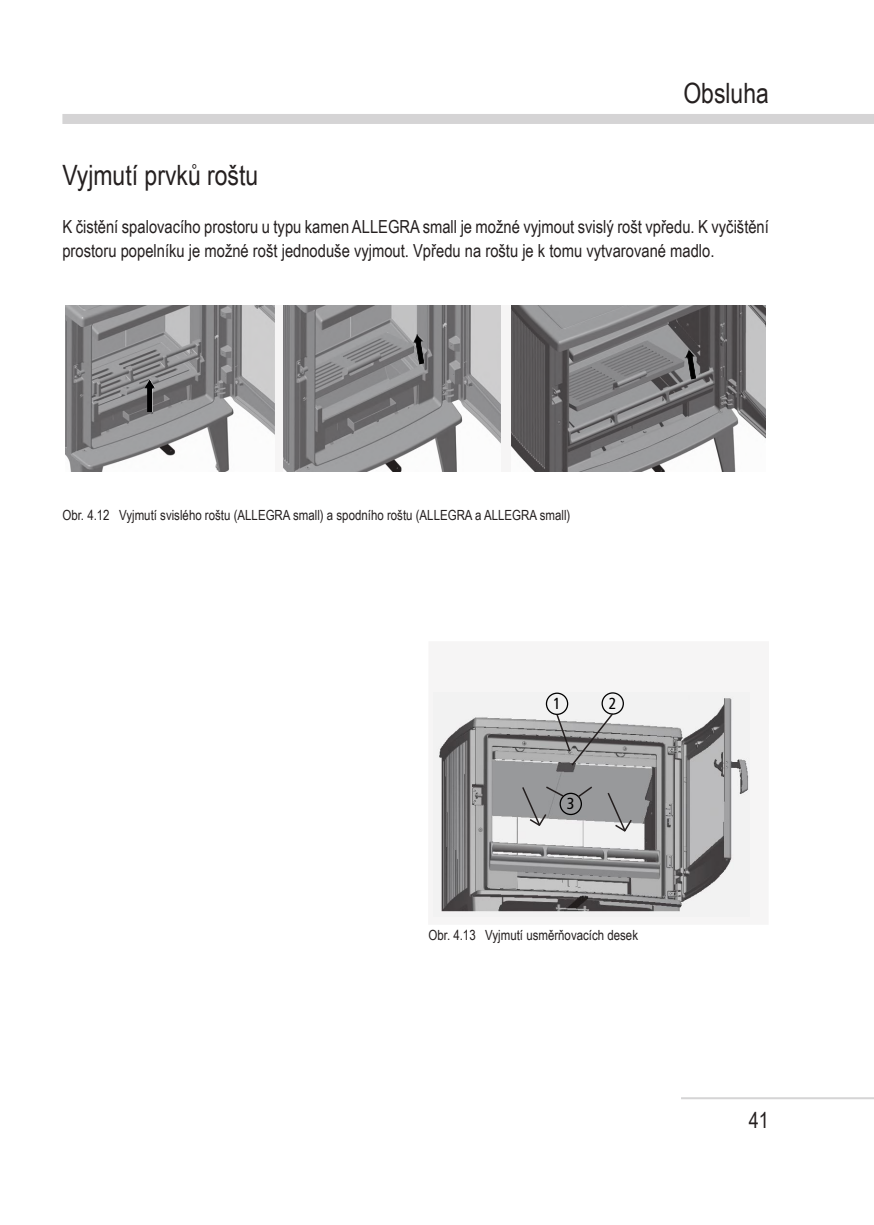
<style>
.page{position:relative;width:874px;height:1225px;background:#fff}
.page>*{position:absolute;margin:0;border:0;box-sizing:border-box;transform-origin:0 0}
.t1{font:28px "Arial Narrow";color:#241f1f}
.t2{font:22px "Arial Narrow";color:#241f1f}
.t3{font:18px/24px "Arial Narrow";color:#241f1f}
.t4{font:condensed 16px "Frutiger LT";color:#000}
.t5{font:14px "Arial Narrow";color:#241f1f}
</style>
<div class="page">
<div style="left:62px;top:114px;width:811px;height:10px;background:#d5d4d5"></div>
<hr style="left:680px;top:1097px;width:193px;height:2px;background:#d5d4d5">
<div style="left:66px;top:305px;width:699px;height:167px;background:#f6f5f5"></div>
<img style="left:511px;top:305px;width:254px;height:167px">
<img style="left:66px;top:305px;width:208px;height:167px">
<img style="left:283px;top:305px;width:217px;height:167px">
<img style="left:683px;top:348px;width:16px;height:32px">
<img style="left:411px;top:333px;width:16px;height:32px">
<img style="left:144px;top:379px;width:11px;height:33px">
<div style="left:428px;top:641px;width:340px;height:283px;background:#f6f5f5"></div>
<img style="left:439px;top:693px;width:309px;height:219px">
<div style="left:545px;top:692px;width:23px;height:23px;border:1px solid #000;border-radius:50%"></div>
<div style="left:601px;top:692px;width:22px;height:22px;border:1px solid #000;border-radius:50%"></div>
<svg style="left:555px;top:711px;width:59px;height:56px"></svg>
<div style="left:559px;top:792px;width:22px;height:23px;border:1px solid #000;border-radius:50%"></div>
<svg style="left:606px;top:791px;width:27px;height:42px"></svg>
<svg style="left:520px;top:785px;width:45px;height:42px"></svg>
<svg style="left:576px;top:785px;width:17px;height:14px"></svg>
<h1 class="t1" style="left:683px;top:72px;width:87px">Obsluha</h1>
<h1 class="t1" style="left:62px;top:155px;width:197px">Vyjmutí prvků roštu</h1>
<p class="t3" style="left:62px;top:214px;width:707px">K čistění spalovacího prostoru u typu kamen ALLEGRA small je možné vyjmout svislý rošt vpředu. K vyčištění prostoru popelníku je možné rošt jednoduše vyjmout. Vpředu na roštu je k tomu vytvarované madlo.</p>
<p class="t5" style="left:62px;top:505px;width:509px">Obr. 4.12 Vyjmutí svislého roštu (ALLEGRA small) a spodního roštu (ALLEGRA a ALLEGRA small)</p>
<p class="t4" style="left:553px;top:694px;width:9px">1</p>
<p class="t4" style="left:608px;top:694px;width:9px">2</p>
<p class="t4" style="left:566px;top:794px;width:9px">3</p>
<p class="t5" style="left:428px;top:924px;width:211px">Obr. 4.13 Vyjmutí usměrňovacích desek</p>
<p class="t2" style="left:748px;top:1103px;width:22px">41</p>
</div>
